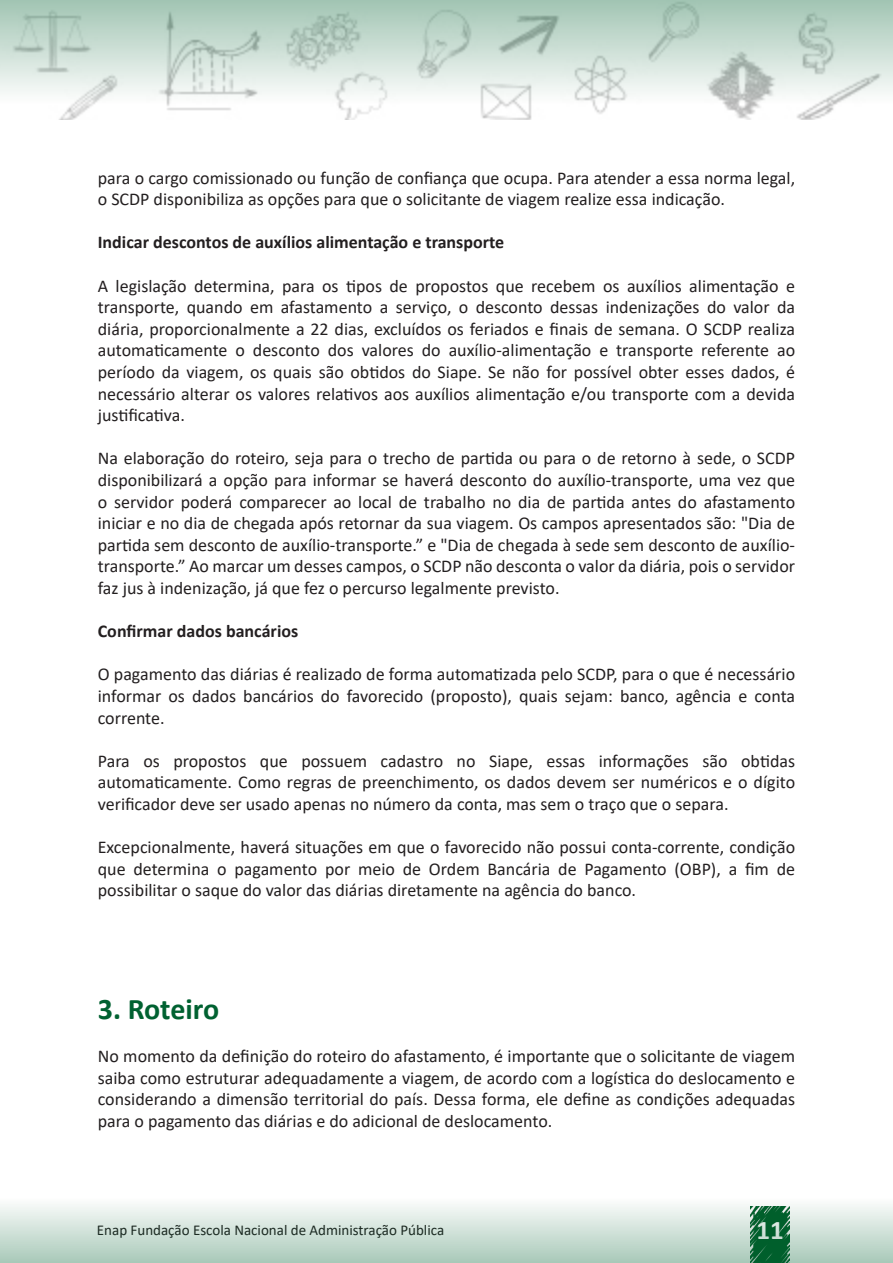
<style>
.page{position:relative;width:893px;height:1263px;background:#fff}
.page>*{position:absolute;margin:0;border:0;box-sizing:border-box;transform-origin:0 0}
.Titulo{font:700 30px "Calibri";letter-spacing:-.005em;color:#006131}
.t1{font:700 27px "Calibri";color:#fff}
.texto{font:18px/21.6px "Calibri";color:#231f20;text-align:justify}
.texto-2{font:700 18px "Calibri";color:#231f20}
.t2{font:15px "Calibri";color:#231f20}
</style>
<div class="page">
<svg style="left:0;top:0;width:893px;height:120px"></svg>
<svg style="left:0;top:1205px;width:893px;height:58px;background:#c6dbd0"></svg>
<p class="texto" style="left:98px;top:166px;width:699px">para o cargo comissionado ou função de confiança que ocupa. Para atender a essa norma legal, o SCDP disponibiliza as opções para que o solicitante de viagem realize essa indicação.</p>
<p class="texto-2" style="left:98px;top:230px;width:408px">Indicar descontos de auxílios alimentação e transporte</p>
<p class="texto" style="left:98px;top:274px;width:699px">A legislação determina, para os tipos de propostos que recebem os auxílios alimentação e transporte, quando em afastamento a serviço, o desconto dessas indenizações do valor da diária, proporcionalmente a 22 dias, excluídos os feriados e finais de semana. O SCDP realiza automaticamente o desconto dos valores do auxílio-alimentação e transporte referente ao período da viagem, os quais são obtidos do Siape. Se não for possível obter esses dados, é necessário alterar os valores relativos aos auxílios alimentação e/ou transporte com a devida justificativa.</p>
<p class="texto" style="left:98px;top:447px;width:699px">Na elaboração do roteiro, seja para o trecho de partida ou para o de retorno à sede, o SCDP disponibilizará a opção para informar se haverá desconto do auxílio-transporte, uma vez que o servidor poderá comparecer ao local de trabalho no dia de partida antes do afastamento iniciar e no dia de chegada após retornar da sua viagem. Os campos apresentados são: "Dia de partida sem desconto de auxílio-transporte.” e "Dia de chegada à sede sem desconto de auxílio&shy;transporte.” Ao marcar um desses campos, o SCDP não desconta o valor da diária, pois o servidor faz jus à indenização, já que fez o percurso legalmente previsto.</p>
<p class="texto-2" style="left:98px;top:618px;width:202px">Confirmar dados bancários</p>
<p class="texto" style="left:98px;top:663px;width:699px">O pagamento das diárias é realizado de forma automatizada pelo SCDP, para o que é necessário informar os dados bancários do favorecido (proposto), quais sejam: banco, agência e conta corrente.</p>
<p class="texto" style="left:98px;top:750px;width:699px">Para os propostos que possuem cadastro no Siape, essas informações são obtidas automaticamente. Como regras de preenchimento, os dados devem ser numéricos e o dígito verificador deve ser usado apenas no número da conta, mas sem o traço que o separa.</p>
<p class="texto" style="left:98px;top:836px;width:699px">Excepcionalmente, haverá situações em que o favorecido não possui conta-corrente, condição que determina o pagamento por meio de Ordem Bancária de Pagamento (OBP), a fim de possibilitar o saque do valor das diárias diretamente na agência do banco.</p>
<p class="Titulo" style="left:98px;top:988px;width:123px">3. Roteiro</p>
<p class="texto" style="left:98px;top:1045px;width:699px">No momento da definição do roteiro do afastamento, é importante que o solicitante de viagem saiba como estruturar adequadamente a viagem, de acordo com a logística do deslocamento e considerando a dimensão territorial do país. Dessa forma, ele define as condições adequadas para o pagamento das diárias e do adicional de deslocamento.</p>
<p class="t2" style="left:97px;top:1220px;width:349px">Enap Fundação Escola Nacional de Administração Pública</p>
<h2 class="t1" style="left:757px;top:1210px;width:29px">11</h2>
</div>
